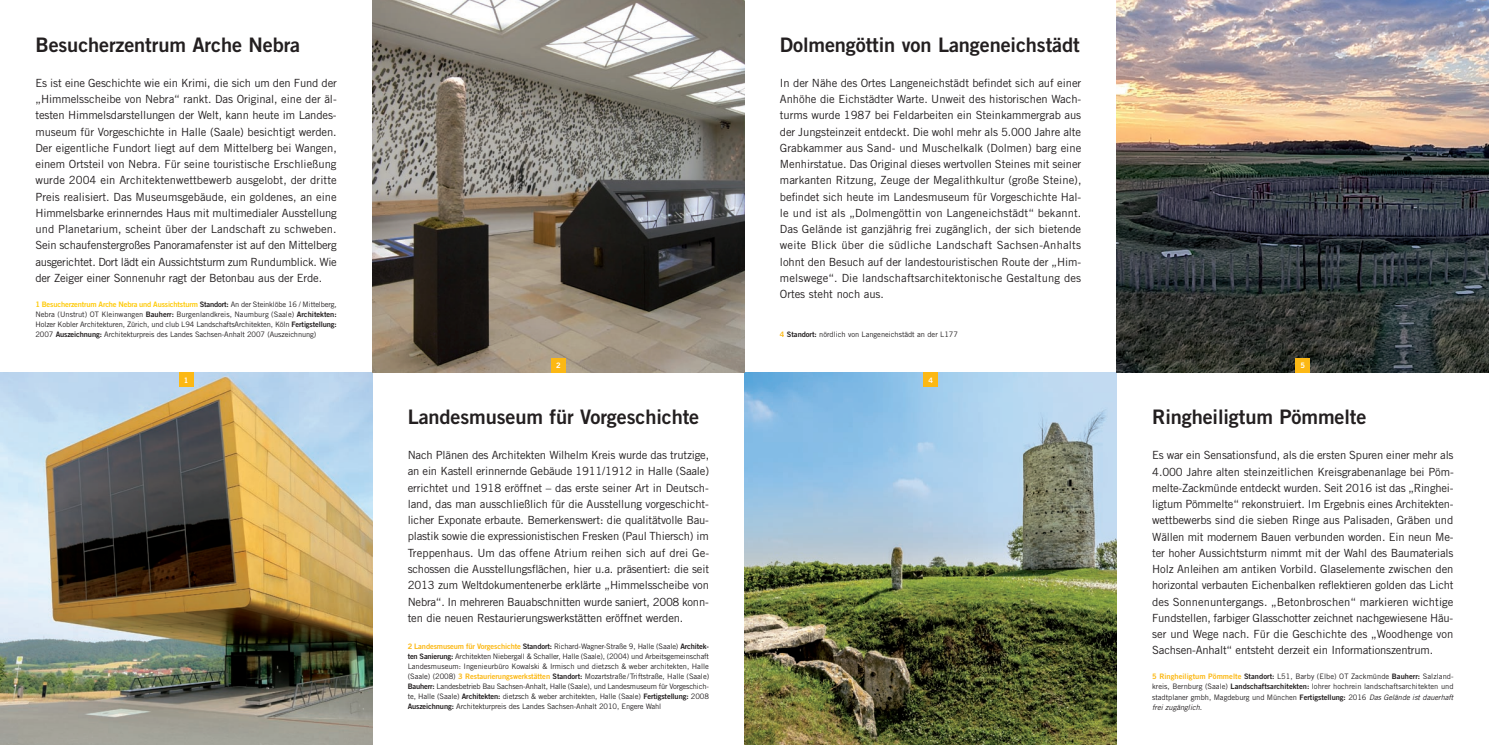
<style>
.page{position:relative;width:1489px;height:745px;background:#fff}
.page>*{position:absolute;margin:0;border:0;box-sizing:border-box;transform-origin:0 0}
.t1{font:20px "Trade Gothic Bold Two";letter-spacing:-.005em;color:#231f20}
.t2{font:11.25px/16.2px "Trade Gothic";letter-spacing:-.015em;color:#231f20;text-align:justify}
.t3{font:7.5px/10px "Trade Gothic";letter-spacing:-.015em;color:#231f20;text-align:justify}
.t4{font:7.5px "Trade Gothic Bold Two";letter-spacing:-.02em;color:#feca0a}
.t5{font:7.5px "Trade Gothic Bold Two";color:#fff}
.s1{color:#231f20}
.s2{font-family:"Trade Gothic";color:#231f20}
.s3{font-family:"Trade Gothic Bold Two"}
.s4{font-family:"Trade Gothic Bold Two";color:#fcb814}
.s5{font-style:italic}
</style>
<div class="page">
<img style="left:0;top:372px;width:372px;height:372px">
<img style="left:744px;top:372px;width:372px;height:372px">
<img style="left:372px;top:0;width:372px;height:372px">
<div style="left:179px;top:372px;width:14px;height:14px;background:#fcb814"></div>
<div style="left:923px;top:372px;width:14px;height:14px;background:#fcb814"></div>
<div style="left:551px;top:358px;width:14px;height:14px;background:#fcb814"></div>
<img style="left:1116px;top:0;width:372px;height:372px">
<div style="left:1295px;top:358px;width:14px;height:14px;background:#fcb814"></div>
<h1 class="t1" style="left:35px;top:32px;width:266px">Besucherzentrum Arche Nebra</h1>
<h1 class="t1" style="left:780px;top:32px;width:301px">Dolmengöttin von Langeneichstädt</h1>
<p class="t2" style="left:35px;top:74px;width:303px">Es ist eine Geschichte wie ein Krimi, die sich um den Fund der „Himmelsscheibe von Nebra“ rankt. Das Original, eine der äl&shy;testen Himmelsdarstellungen der Welt, kann heute im Landes&shy;museum für Vorgeschichte in Halle (Saale) besichtigt werden.<br>Der eigentliche Fundort liegt auf dem Mittelberg bei Wangen, einem Ortsteil von Nebra. Für seine touristische Erschließung wurde 2004 ein Architektenwettbewerb ausgelobt, der dritte Preis realisiert. Das Museumsgebäude, ein goldenes, an eine Himmelsbarke erinnerndes Haus mit multimedialer Ausstellung und Planetarium, scheint über der Landschaft zu schweben.<br>Sein schaufenstergroßes Panoramafenster ist auf den Mittelberg ausgerichtet. Dort lädt ein Aussichtsturm zum Rundumblick. Wie der Zeiger einer Sonnenuhr ragt der Betonbau aus der Erde.</p>
<p class="t2" style="left:780px;top:74px;width:303px">In der Nähe des Ortes Langeneichstädt befindet sich auf einer Anhöhe die Eichstädter Warte. Unweit des historischen Wach&shy;turms wurde 1987 bei Feldarbeiten ein Steinkammergrab aus der Jungsteinzeit entdeckt. Die wohl mehr als 5.000 Jahre alte Grabkammer aus Sand- und Muschelkalk (Dolmen) barg eine Menhirstatue. Das Original dieses wertvollen Steines mit seiner markanten Ritzung, Zeuge der Megalithkultur (große Steine), befindet sich heute im Landesmuseum für Vorgeschichte Hal&shy;le und ist als „Dolmengöttin von Langeneichstädt“ bekannt.<br>Das Gelände ist ganzjährig frei zugänglich, der sich bietende weite Blick über die südliche Landschaft Sachsen-Anhalts lohnt den Besuch auf der landestouristischen Route der „Him&shy;melswege“. Die landschaftsarchitektonische Gestaltung des Ortes steht noch aus.</p>
<p class="t4" style="left:35px;top:299px;width:303px">1 Besucherzentrum Arche Nebra und Aussichtsturm <span class="s1">Standort:</span> <span class="s2">An der Steinklöbe 16 / Mittelberg,</span></p>
<p class="t3" style="left:35px;top:309px;width:303px">Nebra (Unstrut) OT Kleinwangen <span class="s3">Bauherr:</span> Burgenlandkreis, Naumburg (Saale) <span class="s3">Architekten:<br></span>Holzer Kobler Architekturen, Zürich, und club L94 LandschaftsArchitekten, Köln <span class="s3">Fertigstellung:<br></span>2007 <span class="s3">Auszeichnung:</span> Architekturpreis des Landes Sachsen-Anhalt 2007 (Auszeichnung)</p>
<p class="t5" style="left:556px;top:361px;width:6px">2</p>
<p class="t3" style="left:780px;top:329px;width:180px"><span class="s4">4</span> <span class="s3">Standort:</span> nördlich von Langeneichstädt an der L177</p>
<p class="t5" style="left:184px;top:375px;width:6px">1</p>
<p class="t5" style="left:928px;top:375px;width:6px">4</p>
<h1 class="t1" style="left:407px;top:404px;width:293px">Landesmuseum für Vorgeschichte</h1>
<p class="t2" style="left:407px;top:446px;width:303px">Nach Plänen des Architekten Wilhelm Kreis wurde das trutzige, an ein Kastell erinnernde Gebäude 1911/1912 in Halle (Saale) errichtet und 1918 eröffnet – das erste seiner Art in Deutsch&shy;land, das man ausschließlich für die Ausstellung vorgeschicht&shy;licher Exponate erbaute. Bemerkenswert: die qualitätvolle Bau&shy;plastik sowie die expressionistischen Fresken (Paul Thiersch) im Treppenhaus. Um das offene Atrium reihen sich auf drei Ge&shy;schossen die Ausstellungsflächen, hier u.a. präsentiert: die seit 2013 zum Weltdokumentenerbe erklärte „Himmelsscheibe von Nebra“. In mehreren Bauabschnitten wurde saniert, 2008 konn&shy;ten die neuen Restaurierungswerkstätten eröffnet werden.</p>
<p class="t3" style="left:407px;top:641px;width:303px"><span class="s4">2 Landesmuseum für Vorgeschichte</span> <span class="s3">Standort:</span> Richard-Wagner-Straße 9, Halle (Saale) <span class="s3">Architek&shy;ten Sanierung:</span> Architekten Niebergall &amp; Schaller, Halle (Saale), (2004) und Arbeitsgemeinschaft Landesmuseum: Ingenieurbüro Kowalski &amp; Irmisch und dietzsch &amp; weber architekten, Halle (Saale) (2008) <span class="s4">3 Restaurierungswerkstätten</span> <span class="s3">Standort:</span> Mozartstraße/Triftstraße, Halle (Saale)<br><span class="s3">Bauherr:</span> Landesbetrieb Bau Sachsen-Anhalt, Halle (Saale), und Landesmuseum für Vorgeschich&shy;te, Halle (Saale) <span class="s3">Architekten:</span> dietzsch &amp; weber architekten, Halle (Saale) <span class="s3">Fertigstellung:</span> 2008<br><span class="s3">Auszeichnung:</span> Architekturpreis des Landes Sachsen-Anhalt 2010, Engere Wahl</p>
<p class="t5" style="left:1300px;top:361px;width:6px">5</p>
<h1 class="t1" style="left:1152px;top:404px;width:216px">Ringheiligtum Pömmelte</h1>
<p class="t2" style="left:1152px;top:446px;width:303px">Es war ein Sensationsfund, als die ersten Spuren einer mehr als 4.000 Jahre alten steinzeitlichen Kreisgrabenanlage bei Pöm&shy;melte-Zackmünde entdeckt wurden. Seit 2016 ist das „Ringhei&shy;ligtum Pömmelte“ rekonstruiert. Im Ergebnis eines Architekten&shy;wettbewerbs sind die sieben Ringe aus Palisaden, Gräben und Wällen mit modernem Bauen verbunden worden. Ein neun Me&shy;ter hoher Aussichtsturm nimmt mit der Wahl des Baumaterials Holz Anleihen am antiken Vorbild. Glaselemente zwischen den horizontal verbauten Eichenbalken reflektieren golden das Licht des Sonnenuntergangs. „Betonbroschen“ markieren wichtige Fundstellen, farbiger Glasschotter zeichnet nachgewiesene Häu&shy;ser und Wege nach. Für die Geschichte des „Woodhenge von Sachsen-Anhalt“ entsteht derzeit ein Informationszentrum.</p>
<p class="t3" style="left:1152px;top:671px;width:303px"><span class="s4">5 Ringheiligtum Pömmelte</span> <span class="s3">Standort:</span> L51, Barby (Elbe) OT Zackmünde <span class="s3">Bauherr:</span> Salzland&shy;kreis, Bernburg (Saale) <span class="s3">Landschaftsarchitekten:</span> lohrer hochrein landschaftsarchitekten und stadtplaner gmbh, Magdeburg und München <span class="s3">Fertigstellung:</span> 2016 <span class="s5">Das Gelände ist dauerhaft frei zugänglich.</span></p>
</div>
